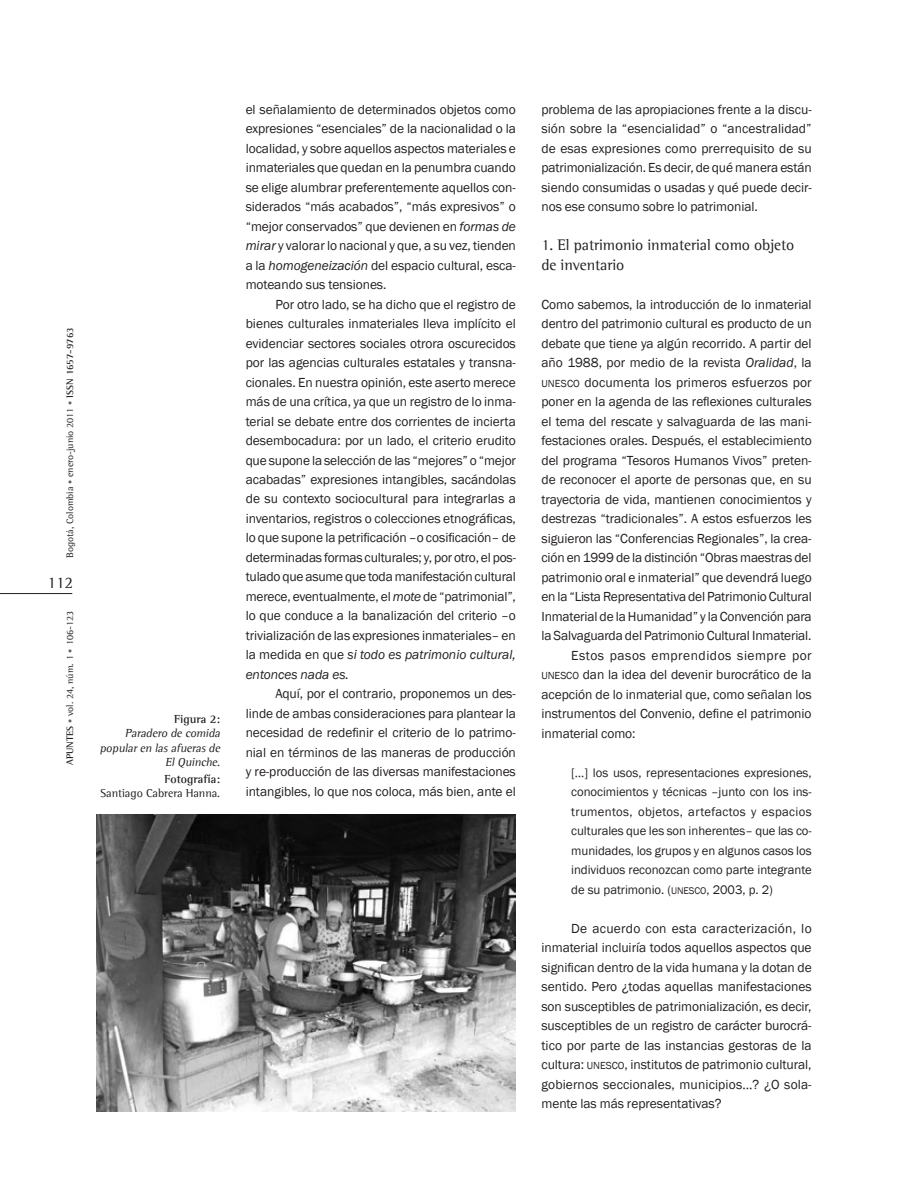
<style>
.page{position:relative;width:918px;height:1188px;background:#fff}
.page>*{position:absolute;margin:0;border:0;box-sizing:border-box;transform-origin:0 0}
.t1{font:16.5px "Agfa Rotis Semi Serif";color:#231f20}
.t2{font:15.75px/19.5px "Agfa Rotis Semi Serif";letter-spacing:-.005em;color:#231f20}
.t3{font:13.5px/19.5px "Franklin Gothic";letter-spacing:-.005em;color:#231f20;text-align:justify}
.t4{font:13.5px "Franklin Gothic";letter-spacing:.04em;color:#231f20}
.t5{font:12.75px/19.5px "Franklin Gothic";letter-spacing:-.005em;color:#231f20;text-align:justify}
.t6{font:italic 12px/14.4px "Agfa Rotis Semi Serif";color:#231f20;text-align:right}
.t7{font:12px "Agfa Rotis Semi Serif";letter-spacing:-.005em;color:#231f20}
.t8{font:700 12px "Agfa Rotis Semi Serif";letter-spacing:-.005em;color:#231f20}
.t9{font:9.75px "Agfa Rotis Semi Serif";color:#231f20}
.s1{font-size:8.25px;color:#636366}
.s2{font-weight:700}
.s3{font-style:italic}
.s4{font-size:10.5px}
.s5{font-size:9.9px}
</style>
<div class="page">
<hr style="left:0;top:593px;width:72px;height:1px;background:#231f20">
<img style="left:97px;top:815px;width:419px;height:297px">
<p class="t9" style="left:64px;top:558px;width:232px;rotate:-90deg">Bogotá, Colombia <span class="s1">•</span> enero-junio 2011 <span class="s1">•</span> <span class="s2">ISSN 1657-9763</span></p>
<p class="t1" style="left:48px;top:573px;width:27px">112</p>
<p class="t9" style="left:64px;top:765px;width:155px;rotate:-90deg"><span class="s2">APUNTES</span> <span class="s1">•</span> vol. 24, núm. 1 <span class="s1">•</span> 106-123</p>
<p class="t8" style="left:174px;top:712px;width:48px">Figura 2:</p>
<p class="t6" style="left:100px;top:726px;width:124px">Paradero de comida popularen lasafuerasde<br>ElQuinche.</p>
<p class="t8" style="left:164px;top:771px;width:57px">Fotografía:</p>
<p class="t7" style="left:101px;top:786px;width:121px">Santiago Cabrera Hanna.</p>
<p class="t3" style="left:246px;top:100px;width:272px">el señalamiento de determinados objetos como expresiones “esenciales” de la nacionalidad o la localidad, y sobre aquellos aspectos materiales e inmateriales que quedan en la penumbra cuando se elige alumbrar preferentemente aquellos con&shy;siderados “más acabados”, “más expresivos” o “mejor conservados” que devienen en <span class="s3">formas de mirar</span> y valorar lo nacional y que, a su vez, tienden a la <span class="s3">homogeneización</span> del espacio cultural, esca&shy;moteando sus tensiones.</p>
<p class="t3" style="left:246px;top:295px;width:272px;text-indent:30px">Por otro lado, se ha dicho que el registro de bienes culturales inmateriales lleva implícito el evidenciar sectores sociales otrora oscurecidos por las agencias culturales estatales y transna&shy;cionales. En nuestra opinión, este aserto merece más de una crítica, ya que un registro de lo inma&shy;terial se debate entre dos corrientes de incierta desembocadura: por un lado, el criterio erudito que supone la selección de las “mejores” o “mejor acabadas” expresiones intangibles, sacándolas de su contexto sociocultural para integrarlas a inventarios, registros o colecciones etnográficas, lo que supone la petrificación –o cosificación– de determinadas formas culturales; y, por otro, el pos&shy;tulado que asume que toda manifestación cultural merece, eventualmente, el <span class="s3">mote</span> de “patrimonial”, lo que conduce a la banalización del criterio –o trivialización de las expresiones inmateriales– en la medida en que <span class="s3">si todo es patrimonio cultural, entonces nada es.</span></p>
<p class="t3" style="left:246px;top:684px;width:272px;text-indent:30px">Aquí, por el contrario, proponemos un des&shy;linde de ambas consideraciones para plantear la necesidad de redefinir el criterio de lo patrimo&shy;nial en términos de las maneras de producción y re-producción de las diversas manifestaciones intangibles, lo que nos coloca, más bien, ante el</p>
<p class="t3" style="left:541px;top:100px;width:272px">problema de las apropiaciones frente a la discu&shy;sión sobre la “esencialidad” o “ancestralidad” de esas expresiones como prerrequisito de su patrimonialización. Es decir, de qué manera están siendo consumidas o usadas y qué puede decir&shy;nos ese consumo sobre lo patrimonial.</p>
<p class="t2" style="left:541px;top:235px;width:254px">1. El patrimonio inmaterial como objeto de inventario</p>
<p class="t3" style="left:541px;top:295px;width:272px">Como sabemos, la introducción de lo inmaterial</p>
<p class="t3" style="left:541px;top:314px;width:272px">dentro del patrimonio cultural es producto de un</p>
<p class="t3" style="left:541px;top:334px;width:272px">debate que tiene ya algún recorrido. A partir del</p>
<p class="t3" style="left:541px;top:353px;width:272px">año 1988, por medio de la revista <span class="s3">Oralidad</span>, la</p>
<p class="t3" style="left:541px;top:373px;width:272px"><span class="s4">UNESCO</span> documenta los primeros esfuerzos por</p>
<p class="t3" style="left:541px;top:392px;width:272px">poner en la agenda de las reflexiones culturales</p>
<p class="t3" style="left:541px;top:412px;width:272px">el tema del rescate y salvaguarda de las mani-</p>
<p class="t3" style="left:541px;top:431px;width:272px">festaciones orales. Después, el establecimiento</p>
<p class="t3" style="left:541px;top:451px;width:272px">del programa “Tesoros Humanos Vivos” preten-</p>
<p class="t3" style="left:541px;top:470px;width:272px">de reconocer el aporte de personas que, en su</p>
<p class="t3" style="left:541px;top:490px;width:272px">trayectoria de vida, mantienen conocimientos y</p>
<p class="t3" style="left:541px;top:509px;width:272px">destrezas “tradicionales”. A estos esfuerzos les</p>
<p class="t3" style="left:541px;top:529px;width:272px">siguieron las “Conferencias Regionales”, la crea-</p>
<p class="t3" style="left:541px;top:548px;width:272px">ción en 1999 de la distinción “Obras maestras del</p>
<p class="t3" style="left:541px;top:568px;width:272px">patrimonio oral e inmaterial” que devendrá luego</p>
<p class="t3" style="left:541px;top:587px;width:272px">en la “Lista Representativa del Patrimonio Cultural</p>
<p class="t3" style="left:541px;top:607px;width:272px">Inmaterial de la Humanidad” y la Convención para</p>
<p class="t3" style="left:541px;top:626px;width:272px">la Salvaguarda del Patrimonio Cultural Inmaterial.</p>
<p class="t4" style="left:571px;top:647px;width:242px">Estos pasos emprendidos siempre por</p>
<p class="t3" style="left:541px;top:665px;width:272px"><span class="s4">UNESCO</span> dan la idea del devenir burocrático de la</p>
<p class="t3" style="left:541px;top:685px;width:272px">acepción de lo inmaterial que, como señalan los</p>
<p class="t3" style="left:541px;top:704px;width:272px">instrumentos del Convenio, define el patrimonio</p>
<p class="t3" style="left:541px;top:724px;width:96px">inmaterial como:</p>
<p class="t5" style="left:571px;top:763px;width:242px">[…] los usos, representaciones expresiones, conocimientos y técnicas –junto con los ins&shy;trumentos, objetos, artefactos y espacios culturales que les son inherentes– que las co&shy;munidades, los grupos y en algunos casos los individuos reconozcan como parte integrante de su patrimonio. (<span class="s5">UNESCO</span>, 2003, p. 2)</p>
<p class="t3" style="left:541px;top:919px;width:272px;text-indent:30px">De acuerdo con esta caracterización, lo inmaterial incluiría todos aquellos aspectos que significan dentro de la vida humana y la dotan de sentido. Pero ¿todas aquellas manifestaciones son susceptibles de patrimonialización, es decir, susceptibles de un registro de carácter burocrá&shy;tico por parte de las instancias gestoras de la cultura: <span class="s4">UNESCO</span>, institutos de patrimonio cultural, gobiernos seccionales, municipios…? ¿O sola&shy;mente las más representativas?</p>
</div>
